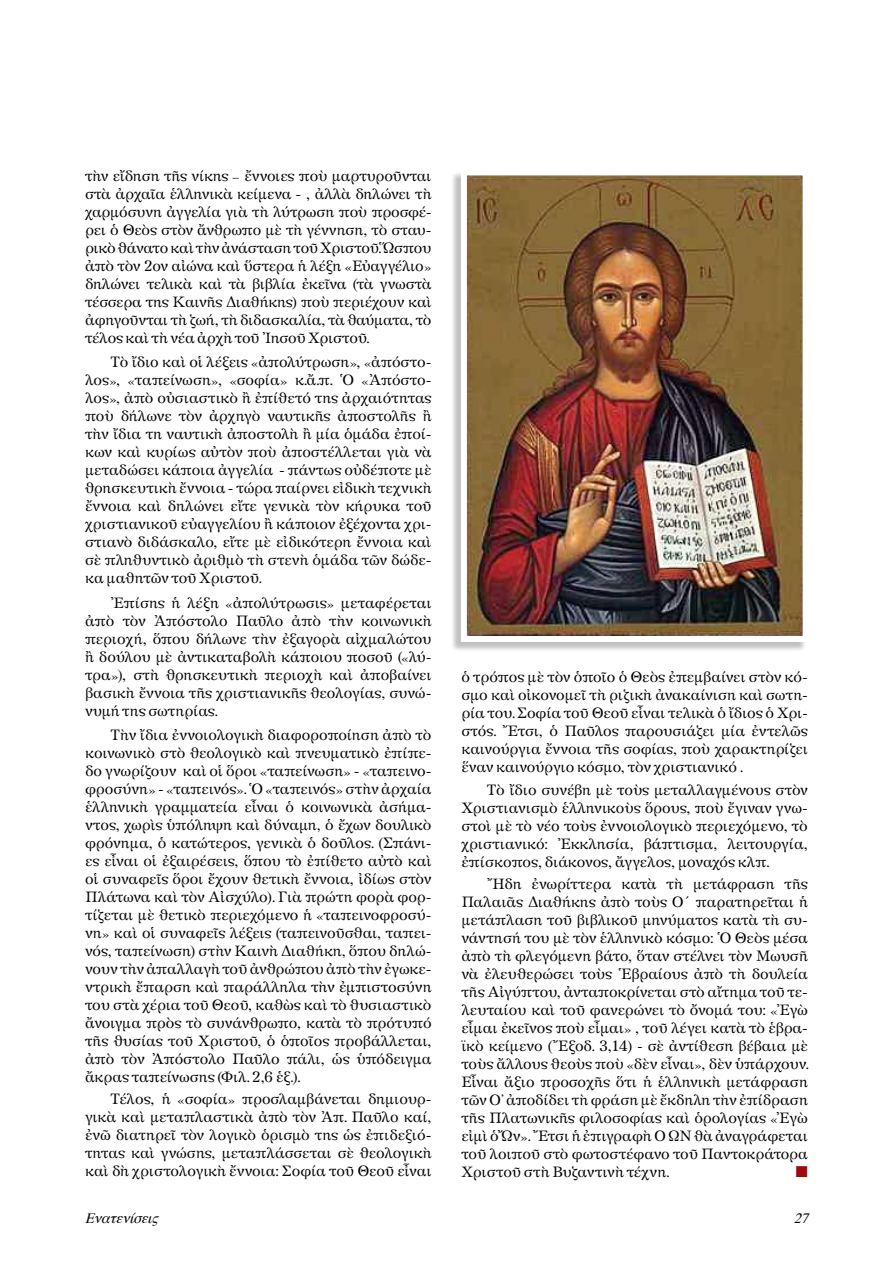
<style>
.page{position:relative;width:893px;height:1263px;background:#fff}
.page>*{position:absolute;margin:0;border:0;box-sizing:border-box;transform-origin:0 0}
.t1{font:15.75px "Zapf Dingbats ITC";color:#9e0b0f}
.t2{font:14.25px/18px "Apollonia";letter-spacing:-.005em;color:#000;text-align:justify}
.t3{font:italic 14.25px "Times";color:#000}
</style>
<div class="page">
<div style="left:450px;top:171px;width:364px;height:487px;background:#000;opacity:.25"></div>
<img style="left:468px;top:176px;width:334px;height:459px">
<div style="left:461px;top:169px;width:348px;height:473px;border:6px solid #fff"></div>
<p class="t2" style="left:85px;top:167px;width:348px">τὴν εἴδηση τῆς νίκης – ἔννοιες ποὺ μαρτυροῦνται στὰ ἀρχαῖα ἑλληνικὰ κείμενα - , ἀλλὰ δηλώνει τὴ χαρμόσυνη ἀγγελία γιὰ τὴ λύτρωση ποὺ προσφέ&shy;ρει ὁ Θεὸς στὸν ἄνθρωπο μὲ τὴ γέννηση, τὸ σταυ&shy;ρικὸ θάνατο καὶ τὴν ἀνάσταση τοῦ Χριστοῦ. Ὥσπου ἀπὸ τὸν 2ον αἰώνα καὶ ὕστερα ἡ λέξη «Εὐαγγέλιο» δηλώνει τελικὰ καὶ τὰ βιβλία ἐκεῖνα (τὰ γνωστὰ τέσσερα της Καινῆς Διαθήκης) ποὺ περιέχουν καὶ ἀφηγοῦνται τὴ ζωή, τὴ διδασκαλία, τὰ θαύματα, τὸ τέλος καὶ τὴ νέα ἀρχὴ τοῦ Ἰησοῦ Χριστοῦ.</p>
<p class="t2" style="left:85px;top:353px;width:348px;text-indent:26px">Τὸ ἴδιο καὶ οἱ λέξεις «ἀπολύτρωση», «ἀπόστο&shy;λος», «ταπείνωση», «σοφία» κ.ἄ.π. Ὁ «Ἀπόστο&shy;λος», ἀπὸ οὐσιαστικὸ ἢ ἐπίθετό της ἀρχαιότητας ποὺ δήλωνε τὸν ἀρχηγὸ ναυτικῆς ἀποστολῆς ἢ τὴν ἴδια τη ναυτικὴ ἀποστολὴ ἢ μία ὁμάδα ἐποί&shy;κων καὶ κυρίως αὐτὸν ποὺ ἀποστέλλεται γιὰ νὰ μεταδώσει κάποια ἀγγελία - πάντως οὐδέποτε μὲ θρησκευτικὴ ἔννοια - τώρα παίρνει εἰδικὴ τεχνικὴ ἔννοια καὶ δηλώνει εἴτε γενικὰ τὸν κήρυκα τοῦ χριστιανικοῦ εὐαγγελίου ἢ κάποιον ἐξέχοντα χρι&shy;στιανὸ διδάσκαλο, εἴτε μὲ εἰδικότερη ἔννοια καὶ σὲ πληθυντικὸ ἀριθμὸ τὴ στενὴ ὁμάδα τῶν δώδε&shy;κα μαθητῶν τοῦ Χριστοῦ.</p>
<p class="t2" style="left:85px;top:594px;width:348px;text-indent:26px">Ἐπίσης ἡ λέξη «ἀπολύτρωσις» μεταφέρεται ἀπὸ τὸν Ἀπόστολο Παῦλο ἀπὸ τὴν κοινωνικὴ περιοχή, ὅπου δήλωνε τὴν ἐξαγορὰ αἰχμαλώτου ἢ δούλου μὲ ἀντικαταβολὴ κάποιου ποσοῦ («λύ&shy;τρα»), στὴ θρησκευτικὴ περιοχὴ καὶ ἀποβαίνει βασικὴ ἔννοια τῆς χριστιανικῆς θεολογίας, συνώ&shy;νυμή της σωτηρίας.</p>
<p class="t2" style="left:85px;top:726px;width:348px;text-indent:26px">Τὴν ἴδια ἐννοιολογικὴ διαφοροποίηση ἀπὸ τὸ κοινωνικὸ στὸ θεολογικὸ καὶ πνευματικὸ ἐπίπε&shy;δο γνωρίζουν καὶ οἱ ὅροι «ταπείνωση» - «ταπεινο&shy;φροσύνη» - «ταπεινός». Ὁ «ταπεινός» στὴν ἀρχαία ἑλληνικὴ γραμματεία εἶναι ὁ κοινωνικὰ ἀσήμα&shy;ντος, χωρὶς ὑπόληψη καὶ δύναμη, ὁ ἔχων δουλικὸ φρόνημα, ὁ κατώτερος, γενικὰ ὁ δοῦλος. (Σπάνι&shy;ες εἶναι οἱ ἐξαιρέσεις, ὅπου τὸ ἐπίθετο αὐτὸ καὶ οἱ συναφεῖς ὅροι ἔχουν θετικὴ ἔννοια, ἰδίως στὸν Πλάτωνα καὶ τὸν Αἰσχύλο). Γιὰ πρώτη φορὰ φορ&shy;τίζεται μὲ θετικὸ περιεχόμενο ἡ «ταπεινοφροσύ&shy;νη» καὶ οἱ συναφεῖς λέξεις (ταπεινοῦσθαι, ταπει&shy;νός, ταπείνωση) στὴν Καινὴ Διαθήκη, ὅπου δηλώ&shy;νουν τὴν ἀπαλλαγὴ τοῦ ἀνθρώπου ἀπὸ τὴν ἐγωκε&shy;ντρικὴ ἔπαρση καὶ παράλληλα τὴν ἐμπιστοσύνη του στὰ χέρια τοῦ Θεοῦ, καθὼς καὶ τὸ θυσιαστικὸ ἄνοιγμα πρὸς τὸ συνάνθρωπο, κατὰ τὸ πρότυπό τῆς θυσίας τοῦ Χριστοῦ, ὁ ὁποῖος προβάλλεται, ἀπὸ τὸν Ἀπόστολο Παῦλο πάλι, ὡς ὑπόδειγμα ἄκρας ταπείνωσης (Φιλ. 2,6 ἑξ.).</p>
<p class="t2" style="left:85px;top:1090px;width:348px;text-indent:26px">Τέλος, ἡ «σοφία» προσλαμβάνεται δημιουρ&shy;γικὰ καὶ μεταπλαστικὰ ἀπὸ τὸν Ἀπ. Παῦλο καί, ἐνῶ διατηρεῖ τὸν λογικὸ ὁρισμὸ της ὡς ἐπιδεξιό&shy;τητας καὶ γνώσης, μεταπλάσσεται σὲ θεολογικὴ καὶ δὴ χριστολογικὴ ἔννοια: Σοφία τοῦ Θεοῦ εἶναι</p>
<p class="t2" style="left:461px;top:668px;width:348px">ὁ τρόπος μὲ τὸν ὁποῖο ὁ Θεὸς ἐπεμβαίνει στὸν κό&shy;σμο καὶ οἰκονομεῖ τὴ ριζικὴ ἀνακαίνιση καὶ σωτη&shy;ρία του. Σοφία τοῦ Θεοῦ εἶναι τελικὰ ὁ ἴδιος ὁ Χρι&shy;στός. Ἔτσι, ὁ Παῦλος παρουσιάζει μία ἐντελῶς καινούργια ἔννοια τῆς σοφίας, ποὺ χαρακτηρίζει ἕναν καινούργιο κόσμο, τὸν χριστιανικό .</p>
<p class="t2" style="left:461px;top:781px;width:348px;text-indent:26px">Τὸ ἴδιο συνέβη μὲ τοὺς μεταλλαγμένους στὸν Χριστιανισμὸ ἑλληνικοὺς ὅρους, ποὺ ἔγιναν γνω&shy;στοὶ μὲ τὸ νέο τοὺς ἐννοιολογικὸ περιεχόμενο, τὸ χριστιανικό: Ἐκκλησία, βάπτισμα, λειτουργία, ἐπίσκοπος, διάκονος, ἄγγελος, μοναχός κλπ.</p>
<p class="t2" style="left:461px;top:875px;width:348px;text-indent:26px">Ἤδη ἐνωρίττερα κατὰ τὴ μετάφραση τῆς Παλαιᾶς Διαθήκης ἀπὸ τοὺς Ο΄ παρατηρεῖται ἡ μετάπλαση τοῦ βιβλικοῦ μηνύματος κατὰ τὴ συ&shy;νάντησή του μὲ τὸν ἑλληνικὸ κόσμο: Ὁ Θεὸς μέσα ἀπὸ τὴ φλεγόμενη βάτο, ὅταν στέλνει τὸν Μωυσῆ νὰ ἐλευθερώσει τοὺς Ἑβραίους ἀπὸ τὴ δουλεία τῆς Αἰγύπτου, ἀνταποκρίνεται στὸ αἴτημα τοῦ τε&shy;λευταίου καὶ τοῦ φανερώνει τὸ ὄνομά του: «Ἐγὼ εἶμαι ἐκεῖνος ποὺ εἶμαι» , τοῦ λέγει κατὰ τὸ ἑβρα&shy;ϊκὸ κείμενο (Ἔξοδ. 3,14) - σὲ ἀντίθεση βέβαια μὲ τοὺς ἄλλους θεοὺς ποὺ «δὲν εἶναι», δὲν ὑπάρχουν.<br>Εἶναι ἄξιο προσοχῆς ὅτι ἡ ἑλληνικὴ μετάφραση τῶν Ο’ ἀποδίδει τὴ φράση μὲ ἔκδηλη τὴν ἐπίδραση τῆς Πλατωνικῆς φιλοσοφίας καὶ ὁρολογίας «Ἐγὼ εἰμὶ ὁ Ὤν». Ἔτσι ἡ ἐπιγραφὴ Ο ΩΝ θὰ ἀναγράφεται τοῦ λοιποῦ στὸ φωτοστέφανο τοῦ Παντοκράτορα Χριστοῦ στὴ Βυζαντινὴ τέχνη.</p>
<p class="t1" style="left:796px;top:1164px;width:13px">■</p>
<p class="t3" style="left:85px;top:1204px;width:81px">Eνατενίσεις</p>
<p class="t3" style="left:794px;top:1204px;width:22px">27</p>
</div>
